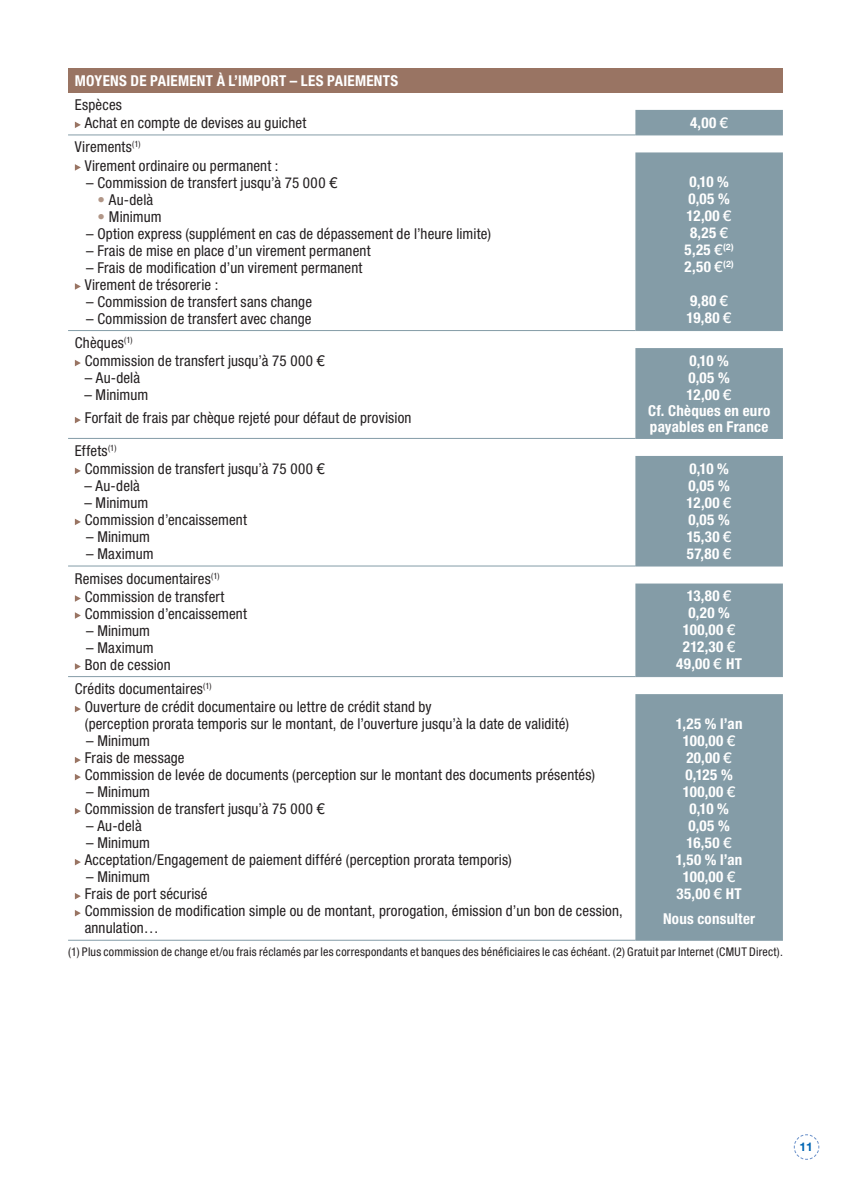
<style>
.page{position:relative;width:851px;height:1191px;background:#fff}
.page>*{position:absolute;margin:0;border:0;box-sizing:border-box;transform-origin:0 0}
.t1{font:condensed 15px/17px "Helvetica Neue LT Std";letter-spacing:.01em;color:#231f20}
.t2{font:700 condensed 15px/17px "Helvetica Neue LT Std";letter-spacing:.02em;color:#fff;text-align:center}
.t3{font:condensed 12px "Helvetica Neue LT Std";letter-spacing:.02em;color:#231f20}
.t4{font:700 12px "Helvetica Neue LT Std";color:#0166b3}
.s1{font-stretch:normal}
.s2{color:#b19687}
.s3{font-weight:500;font-stretch:normal}
</style>
<div class="page">
<svg style="left:793px;top:1134px;width:26px;height:26px"></svg>
<div style="left:68px;top:68px;width:714px;height:24px;background:#997463"></div>
<svg style="left:635px;top:110px;width:147px;height:829px;background:#91a6b0"></svg>
<hr style="left:68px;top:134px;width:567px;height:1px;background:#849ca7">
<hr style="left:68px;top:330px;width:567px;height:1px;background:#849ca7">
<hr style="left:68px;top:438px;width:567px;height:1px;background:#849ca7">
<hr style="left:68px;top:565px;width:567px;height:1px;background:#849ca7">
<hr style="left:68px;top:676px;width:567px;height:1px;background:#849ca7">
<hr style="left:68px;top:939px;width:567px;height:1px;background:#849ca7">
<hr style="left:635px;top:134px;width:147px;height:1px;background:#849ca7">
<hr style="left:635px;top:330px;width:147px;height:1px;background:#849ca7">
<hr style="left:635px;top:438px;width:147px;height:1px;background:#849ca7">
<hr style="left:635px;top:565px;width:147px;height:1px;background:#849ca7">
<hr style="left:635px;top:676px;width:147px;height:1px;background:#849ca7">
<hr style="left:635px;top:939px;width:147px;height:1px;background:#849ca7">
<svg style="left:75px;top:122px;width:6px;height:6px"></svg>
<svg style="left:75px;top:164px;width:6px;height:7px"></svg>
<svg style="left:75px;top:283px;width:6px;height:7px"></svg>
<svg style="left:75px;top:360px;width:6px;height:6px"></svg>
<svg style="left:75px;top:417px;width:6px;height:6px"></svg>
<svg style="left:75px;top:467px;width:6px;height:7px"></svg>
<svg style="left:75px;top:518px;width:6px;height:7px"></svg>
<svg style="left:75px;top:595px;width:6px;height:7px"></svg>
<svg style="left:75px;top:612px;width:6px;height:7px"></svg>
<svg style="left:75px;top:663px;width:6px;height:7px"></svg>
<svg style="left:75px;top:706px;width:6px;height:6px"></svg>
<svg style="left:75px;top:757px;width:6px;height:6px"></svg>
<svg style="left:75px;top:774px;width:6px;height:6px"></svg>
<svg style="left:75px;top:808px;width:6px;height:6px"></svg>
<svg style="left:75px;top:859px;width:6px;height:6px"></svg>
<svg style="left:75px;top:893px;width:6px;height:6px"></svg>
<svg style="left:75px;top:910px;width:6px;height:6px"></svg>
<p class="t2" style="left:75px;top:72px;width:325px">MOYENS DE PAIEMENT À L’IMPORT – LES PAIEMENTS</p>
<p class="t1" style="left:85px;top:95px;width:223px;line-height:18.2px;text-indent:-10px">Espèces<br>Achat en compte de devises au guichet</p>
<p class="t1" style="left:85px;top:138px;width:195px;line-height:18.2px;text-indent:-10px">Virements<sup>(1)<br></sup>Virement ordinaire ou permanent :</p>
<p class="t1" style="left:86px;top:174px;width:253px">– Commission de transfert jusqu’à 75 000 <span class="s1">€</span></p>
<p class="t1" style="left:98px;top:191px;width:57px"><span class="s2">•</span> Au-delà</p>
<p class="t1" style="left:98px;top:208px;width:66px"><span class="s2">•</span> Minimum</p>
<p class="t1" style="left:86px;top:225px;width:406px">– Option express (supplément en cas de dépassement de l’heure limite)</p>
<p class="t1" style="left:86px;top:242px;width:286px">– Frais de mise en place d’un virement permanent</p>
<p class="t1" style="left:85px;top:259px;width:279px">– Frais de modification d’un virement permanent<br>Virement de trésorerie :</p>
<p class="t1" style="left:86px;top:293px;width:227px">– Commission de transfert sans change</p>
<p class="t1" style="left:86px;top:310px;width:227px">– Commission de transfert avec change</p>
<p class="t1" style="left:85px;top:333px;width:241px;line-height:18.2px;text-indent:-10px">Chèques<sup>(1)<br></sup>Commission de transfert jusqu’à 75 000 <span class="s1">€</span></p>
<p class="t1" style="left:85px;top:369px;width:57px">– Au-delà</p>
<p class="t1" style="left:84px;top:383px;width:328px;line-height:23px">– Minimum<br>Forfait de frais par chèque rejeté pour défaut de provision</p>
<p class="t1" style="left:85px;top:441px;width:241px;line-height:18.2px;text-indent:-10px">Effets<sup>(1)<br></sup>Commission de transfert jusqu’à 75 000 <span class="s1">€</span></p>
<p class="t1" style="left:84px;top:477px;width:57px">– Au-delà</p>
<p class="t1" style="left:84px;top:494px;width:164px">– Minimum<br>Commission d’encaissement</p>
<p class="t1" style="left:86px;top:528px;width:65px">– Minimum</p>
<p class="t1" style="left:86px;top:545px;width:69px">– Maximum</p>
<p class="t1" style="left:85px;top:569px;width:164px;line-height:17.6px;text-indent:-10px">Remises documentaires<sup>(1)<br></sup>Commission de transfert<br>Commission d’encaissement</p>
<p class="t1" style="left:86px;top:622px;width:65px">– Minimum</p>
<p class="t1" style="left:85px;top:639px;width:87px">– Maximum<br>Bon de cession</p>
<p class="t2" style="left:690px;top:114px;width:40px">4,00 <span class="s3">€</span></p>
<p class="t2" style="left:684px;top:173px;width:51px">0,10 %<br>0,05 %<br>12,00 <span class="s3">€<br></span>8,25 <span class="s3">€<br></span>5,25 <span class="s3">€</span><sup>(2)<br></sup>2,50 <span class="s3">€</span><sup>(2)</sup></p>
<p class="t2" style="left:686px;top:292px;width:46px;text-align:left">9,80 <span class="s3">€<br></span>19,80 <span class="s3">€</span></p>
<p class="t2" style="left:648px;top:352px;width:124px;line-height:16.4px">0,10 %<br>0,05 %<br>12,00 <span class="s3">€<br></span>Cf. Chèques en euro payables en France</p>
<p class="t2" style="left:686px;top:460px;width:46px;text-align:left">0,10 %<br>0,05 %<br>12,00 <span class="s3">€<br></span>0,05 %<br>15,30 <span class="s3">€<br></span>57,80 <span class="s3">€</span></p>
<p class="t2" style="left:676px;top:587px;width:67px">13,80 <span class="s3">€<br></span>0,20 %<br>100,00 <span class="s3">€<br></span>212,30 <span class="s3">€<br></span>49,00 <span class="s3">€</span> HT</p>
<p class="t1" style="left:85px;top:680px;width:486px;line-height:17.6px;text-indent:-10px">Crédits documentaires<sup>(1)<br></sup>Ouverture de crédit documentaire ou lettre de crédit stand by<br>(perception prorata temporis sur le montant, de l’ouverture jusqu’à la date de validité)</p>
<p class="t1" style="left:85px;top:732px;width:512px">– Minimum<br>Frais de message<br>Commission de levée de documents (perception sur le montant des documents présentés)</p>
<p class="t1" style="left:85px;top:783px;width:241px">– Minimum<br>Commission de transfert jusqu’à 75 000 <span class="s1">€</span></p>
<p class="t1" style="left:86px;top:817px;width:57px">– Au-delà</p>
<p class="t1" style="left:85px;top:834px;width:428px">– Minimum<br>Acceptation/Engagement de paiement différé (perception prorata temporis)</p>
<p class="t1" style="left:85px;top:868px;width:539px">– Minimum<br>Frais de port sécurisé<br>Commission de modification simple ou de montant, prorogation, émission d’un bon de cession, annulation…</p>
<p class="t2" style="left:675px;top:714px;width:68px">1,25 % l’an<br>100,00 <span class="s3">€<br></span>20,00 <span class="s3">€<br></span>0,125 %<br>100,00 <span class="s3">€<br></span>0,10 %<br>0,05 %<br>16,50 <span class="s3">€<br></span>1,50 % l’an<br>100,00 <span class="s3">€<br></span>35,00 <span class="s3">€</span> HT</p>
<p class="t2" style="left:663px;top:909px;width:94px">Nous consulter</p>
<p class="t3" style="left:68px;top:944px;width:716px">(1) Plus commission de change et/ou frais réclamés par les correspondants et banques des bénéficiaires le cas échéant. (2) Gratuit par Internet (CMUT Direct).</p>
<p class="t4" style="left:799px;top:1139px;width:15px">11</p>
</div>
